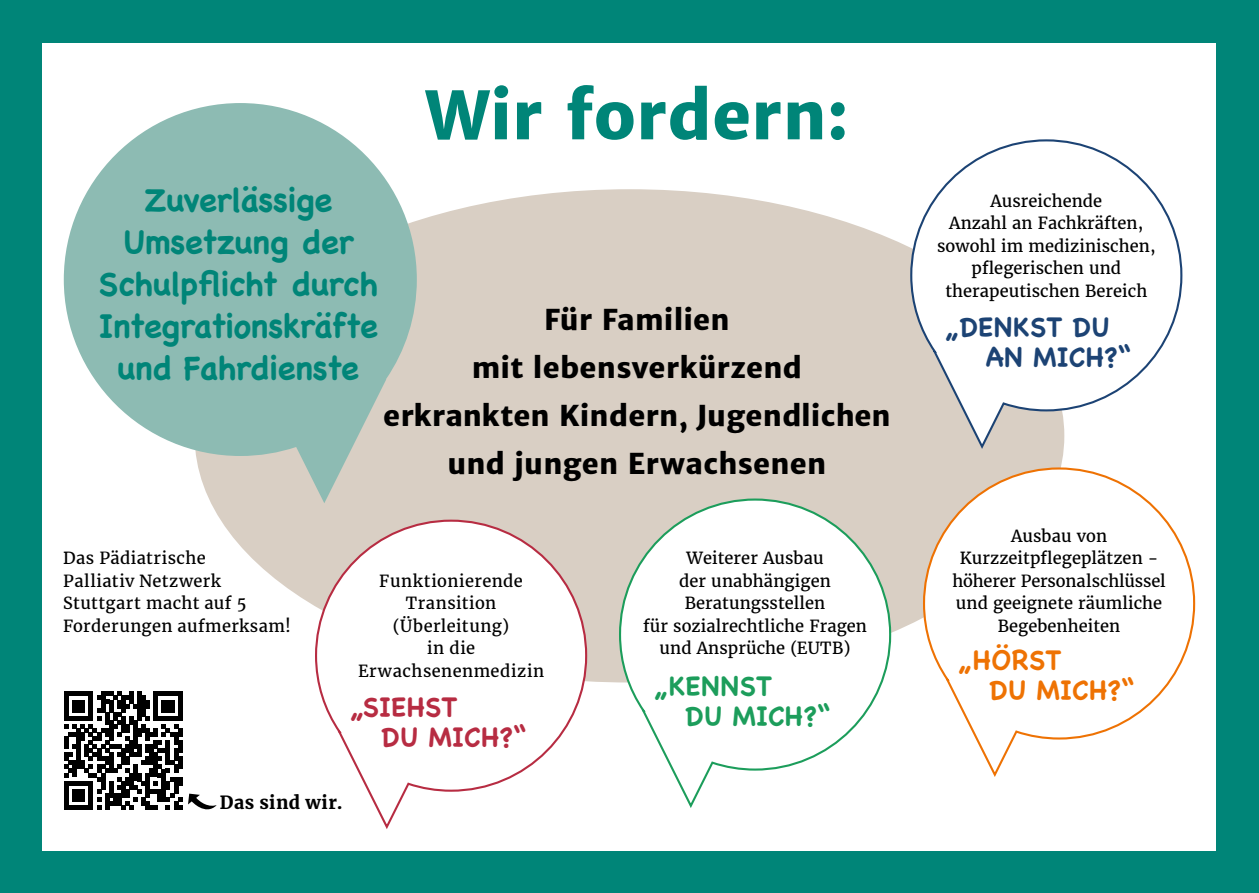
<style>
.page{position:relative;width:1259px;height:893px;background:#008578}
.page>*{position:absolute;margin:0;border:0;box-sizing:border-box;transform-origin:0 0}
.t1{font:800 66px "Merriweather Sans";color:#008578}
.t2{font:700 33px/42px "Chalkboard";letter-spacing:-.02em;color:#008578;text-align:center}
.t3{font:800 28.5px/48px "Merriweather Sans";letter-spacing:.01em;color:#000;text-align:center}
.t4{font:700 27px/30px "Chalkboard";letter-spacing:.01em;color:#1c4374}
.t5{font:700 27px/30px "Chalkboard";letter-spacing:.005em;color:#b72c42}
.t6{font:700 27px/30px "Chalkboard";letter-spacing:.01em;color:#1c9d5b}
.t7{font:700 27px/30px "Chalkboard";letter-spacing:.01em;color:#ee7203}
.t8{font:700 18px "Merriweather";letter-spacing:.02em;color:#000}
.t9{font:16.5px/22.5px "Merriweather";letter-spacing:.005em;color:#000;text-align:center}
.t10{font:16.5px/22.5px "Merriweather";letter-spacing:.025em;color:#000}
.t11{font:16.5px/22.5px "Merriweather";letter-spacing:.03em;color:#000;text-align:center}
</style>
<div class="page">
<div style="left:43px;top:43px;width:1173px;height:807px;background:#fff"></div>
<div style="left:195px;top:189px;width:869px;height:493px;background:#d9cfc4;border-radius:50%"></div>
<svg style="left:64px;top:692px;width:118px;height:117px"></svg>
<svg style="left:188px;top:794px;width:29px;height:16px"></svg>
<svg style="left:909px;top:139px;width:274px;height:312px"></svg>
<svg style="left:64px;top:103px;width:353px;height:400px;fill:#8dbbb3"></svg>
<svg style="left:314px;top:519px;width:274px;height:310px"></svg>
<svg style="left:618px;top:498px;width:274px;height:310px"></svg>
<svg style="left:923px;top:467px;width:273px;height:310px"></svg>
<h1 class="t1" style="left:425px;top:75px;width:425px">Wir fordern:</h1>
<h2 class="t2" style="left:98px;top:178px;width:281px">Zuverlässige<br>Umsetzung der<br>Schulpflicht durch<br>Integrationskräfte und Fahrdienste</h2>
<h3 class="t3" style="left:383px;top:296px;width:509px">Für Familien<br>mit lebensverkürzend<br>erkrankten Kindern, Jugendlichen und jungen Erwachsenen</h3>
<p class="t10" style="left:63px;top:547px;width:229px">Das Pädiatrische<br>Palliativ Netzwerk<br>Stuttgart macht auf 5<br>Forderungen aufmerksam!</p>
<p class="t11" style="left:358px;top:570px;width:188px">Funktionierende<br>Transition (Überleitung)<br>in die<br>Erwachsenenmedizin</p>
<h3 class="t5" style="left:382px;top:692px;width:146px;text-indent:-33px">„SIEHST<br>DU MICH?“</h3>
<p class="t8" style="left:220px;top:792px;width:124px">Das sind wir.</p>
<p class="t9" style="left:643px;top:547px;width:225px">Weiterer Ausbau<br>der unabhängigen<br>Beratungsstellen<br>für sozialrechtliche Fragen und Ansprüche (EUTB)</p>
<h3 class="t6" style="left:686px;top:670px;width:146px;text-indent:-33px">„KENNST<br>DU MICH?“</h3>
<p class="t9" style="left:937px;top:189px;width:220px">Ausreichende<br>Anzahl an Fachkräften, sowohl im medizinischen, pflegerischen und therapeutischen Bereich</p>
<h3 class="t4" style="left:985px;top:312px;width:147px;text-indent:-41px">„DENKST DU<br>AN MICH?“</h3>
<p class="t9" style="left:952px;top:525px;width:215px">Ausbau von<br>Kurzzeitpflegeplätzen - höherer Personalschlüssel und geeignete räumliche<br>Begebenheiten</p>
<h3 class="t7" style="left:989px;top:644px;width:146px;text-indent:-33px">„HÖRST<br>DU MICH?“</h3>
</div>
